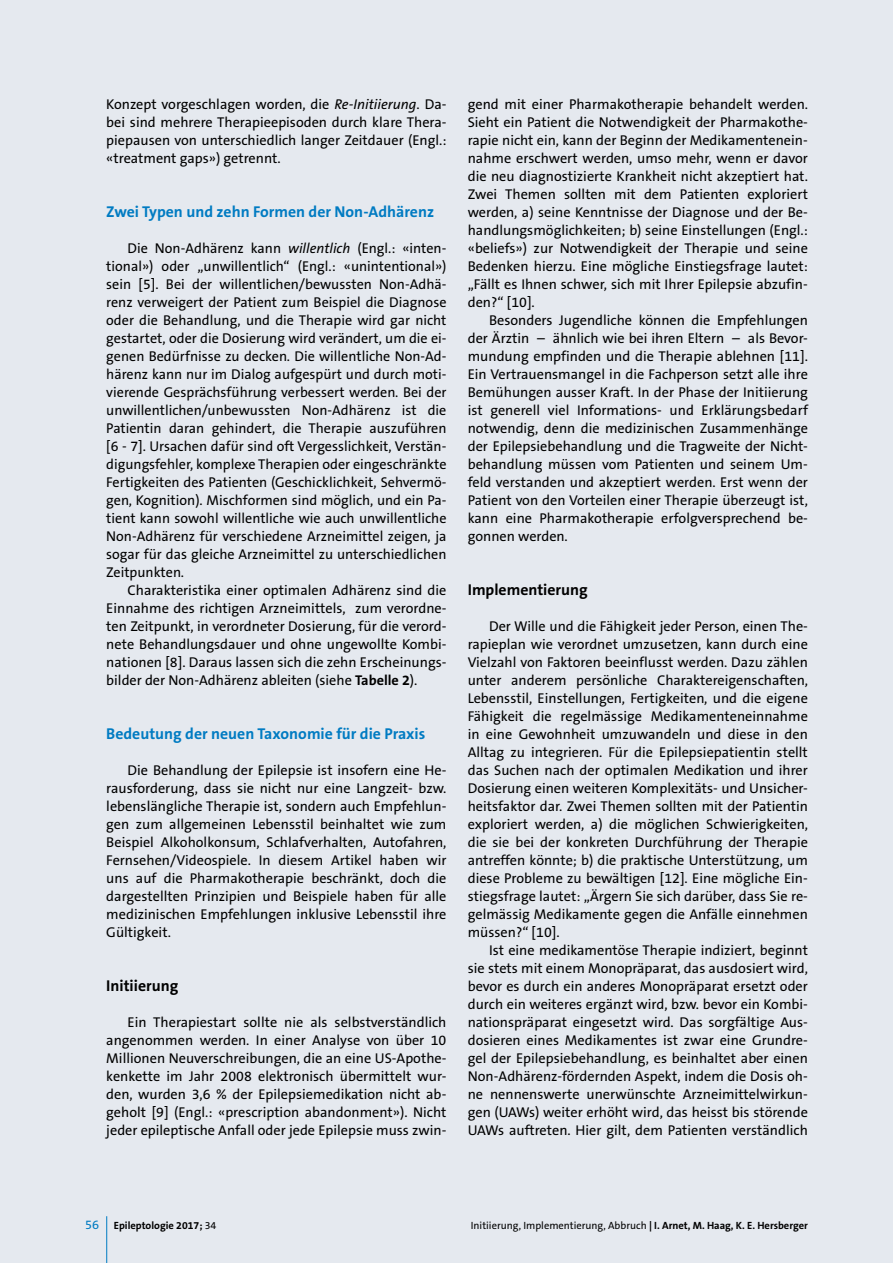
<style>
.page{position:relative;width:893px;height:1263px;background:#e5e9ef}
.page>*{position:absolute;margin:0;border:0;box-sizing:border-box;transform-origin:0 0}
.t1{font:700 15.75px "The Sans B W7";color:#007bc2}
.t2{font:700 15.75px "The Sans B W7";color:#000}
.t3{font:14.25px/18px "The Sans B W5 Plain";color:#000;text-align:justify}
.t4{font:10.5px "The Sans B W5 Plain";color:#000}
.t5{font:700 10.5px "The Sans B W7";color:#000}
.s1{font-style:italic}
.s2{font-family:"The Sans B W7";font-weight:700}
.s3{font-family:"The Sans B W5 Plain";font-weight:400;font-size:12.75px;color:#007bc2}
.s4{font-family:"The Sans B W5 Plain";font-weight:400}
</style>
<div class="page">
<hr style="left:106px;top:1216px;width:1px;height:47px;background:#007bc2">
<p class="t3" style="left:106px;top:96px;width:342px">Konzept vorgeschlagen worden, die <span class="s1">Re-Initiierung</span>. Da&shy;bei sind mehrere Therapieepisoden durch klare Thera&shy;piepausen von unterschiedlich langer Zeitdauer (Engl.: «treatment gaps») getrennt.</p>
<p class="t1" style="left:106px;top:202px;width:329px">Zwei Typen und zehn Formen der Non-Adhärenz</p>
<p class="t3" style="left:106px;top:240px;width:342px;text-indent:21px">Die Non-Adhärenz kann <span class="s1">willentlich</span> (Engl.: «inten&shy;tional») oder „unwillentlich“ (Engl.: «unintentional») sein [5]. Bei der willentlichen/bewussten Non-Adhä&shy;renz verweigert der Patient zum Beispiel die Diagnose oder die Behandlung, und die Therapie wird gar nicht gestartet, oder die Dosierung wird verändert, um die ei&shy;genen Bedürfnisse zu decken. Die willentliche Non-Ad&shy;härenz kann nur im Dialog aufgespürt und durch moti&shy;vierende Gesprächsführung verbessert werden. Bei der unwillentlichen/unbewussten Non-Adhärenz ist die Patientin daran gehindert, die Therapie auszuführen [6 - 7]. Ursachen dafür sind oft Vergesslichkeit, Verstän&shy;digungsfehler, komplexe Therapien oder eingeschränkte Fertigkeiten des Patienten (Geschicklichkeit, Sehvermö&shy;gen, Kognition). Mischformen sind möglich, und ein Pa&shy;tient kann sowohl willentliche wie auch unwillentliche Non-Adhärenz für verschiedene Arzneimittel zeigen, ja sogar für das gleiche Arzneimittel zu unterschiedlichen Zeitpunkten.</p>
<p class="t3" style="left:106px;top:582px;width:342px;text-indent:21px">Charakteristika einer optimalen Adhärenz sind die Einnahme des richtigen Arzneimittels, zum verordne&shy;ten Zeitpunkt, in verordneter Dosierung, für die verord&shy;nete Behandlungsdauer und ohne ungewollte Kombi&shy;nationen [8]. Daraus lassen sich die zehn Erscheinungs&shy;bilder der Non-Adhärenz ableiten (siehe <span class="s2">Tabelle 2</span>).</p>
<p class="t1" style="left:106px;top:724px;width:321px">Bedeutung der neuen Taxonomie für die Praxis</p>
<p class="t3" style="left:106px;top:762px;width:342px;text-indent:21px">Die Behandlung der Epilepsie ist insofern eine He&shy;rausforderung, dass sie nicht nur eine Langzeit- bzw. lebenslängliche Therapie ist, sondern auch Empfehlun&shy;gen zum allgemeinen Lebensstil beinhaltet wie zum Beispiel Alkoholkonsum, Schlafverhalten, Autofahren, Fernsehen/Videospiele. In diesem Artikel haben wir uns auf die Pharmakotherapie beschränkt, doch die dargestellten Prinzipien und Beispiele haben für alle medizinischen Empfehlungen inklusive Lebensstil ihre Gültigkeit.</p>
<p class="t2" style="left:106px;top:976px;width:73px">Initiierung</p>
<p class="t3" style="left:106px;top:1014px;width:342px;text-indent:21px">Ein Therapiestart sollte nie als selbstverständlich angenommen werden. In einer Analyse von über 10<br>Millionen Neuverschreibungen, die an eine US-Apothe&shy;kenkette im Jahr 2008 elektronisch übermittelt wur&shy;den, wurden 3,6 % der Epilepsiemedikation nicht ab&shy;geholt [9] (Engl.: «prescription abandonment»). Nicht jeder epileptische Anfall oder jede Epilepsie muss zwin-</p>
<p class="t3" style="left:468px;top:96px;width:342px">gend mit einer Pharmakotherapie behandelt werden.<br>Sieht ein Patient die Notwendigkeit der Pharmakothe&shy;rapie nicht ein, kann der Beginn der Medikamentenein&shy;nahme erschwert werden, umso mehr, wenn er davor die neu diagnostizierte Krankheit nicht akzeptiert hat.<br>Zwei Themen sollten mit dem Patienten exploriert werden, a) seine Kenntnisse der Diagnose und der Be&shy;handlungsmöglichkeiten; b) seine Einstellungen (Engl.: «beliefs») zur Notwendigkeit der Therapie und seine Bedenken hierzu. Eine mögliche Einstiegsfrage lautet: „Fällt es Ihnen schwer, sich mit Ihrer Epilepsie abzufin&shy;den?“ [10].</p>
<p class="t3" style="left:468px;top:312px;width:342px;text-indent:21px">Besonders Jugendliche können die Empfehlungen der Ärztin – ähnlich wie bei ihren Eltern – als Bevor&shy;mundung empfinden und die Therapie ablehnen [11].<br>Ein Vertrauensmangel in die Fachperson setzt alle ihre Bemühungen ausser Kraft. In der Phase der Initiierung ist generell viel Informations- und Erklärungsbedarf notwendig, denn die medizinischen Zusammenhänge der Epilepsiebehandlung und die Tragweite der Nicht&shy;behandlung müssen vom Patienten und seinem Um&shy;feld verstanden und akzeptiert werden. Erst wenn der Patient von den Vorteilen einer Therapie überzeugt ist, kann eine Pharmakotherapie erfolgversprechend be&shy;gonnen werden.</p>
<p class="t2" style="left:468px;top:580px;width:121px">Implementierung</p>
<p class="t3" style="left:468px;top:618px;width:342px;text-indent:21px">Der Wille und die Fähigkeit jeder Person, einen The&shy;rapieplan wie verordnet umzusetzen, kann durch eine Vielzahl von Faktoren beeinflusst werden. Dazu zählen unter anderem persönliche Charaktereigenschaften, Lebensstil, Einstellungen, Fertigkeiten, und die eigene Fähigkeit die regelmässige Medikamenteneinnahme in eine Gewohnheit umzuwandeln und diese in den Alltag zu integrieren. Für die Epilepsiepatientin stellt das Suchen nach der optimalen Medikation und ihrer Dosierung einen weiteren Komplexitäts- und Unsicher&shy;heitsfaktor dar. Zwei Themen sollten mit der Patientin exploriert werden, a) die möglichen Schwierigkeiten, die sie bei der konkreten Durchführung der Therapie antreffen könnte; b) die praktische Unterstützung, um diese Probleme zu bewältigen [12]. Eine mögliche Ein&shy;stiegsfrage lautet: „Ärgern Sie sich darüber, dass Sie re&shy;gelmässig Medikamente gegen die Anfälle einnehmen müssen?“ [10].</p>
<p class="t3" style="left:468px;top:942px;width:342px;text-indent:21px">Ist eine medikamentöse Therapie indiziert, beginnt sie stets mit einem Monopräparat, das ausdosiert wird, bevor es durch ein anderes Monopräparat ersetzt oder durch ein weiteres ergänzt wird, bzw. bevor ein Kombi&shy;nationspräparat eingesetzt wird. Das sorgfältige Aus&shy;dosieren eines Medikamentes ist zwar eine Grundre&shy;gel der Epilepsiebehandlung, es beinhaltet aber einen Non-Adhärenz-fördernden Aspekt, indem die Dosis oh&shy;ne nennenswerte unerwünschte Arzneimittelwirkun&shy;gen (UAWs) weiter erhöht wird, das heisst bis störende UAWs auftreten. Hier gilt, dem Patienten verständlich</p>
<p class="t5" style="left:85px;top:1218px;width:133px"><span class="s3">56</span> Epileptologie 2017; <span class="s4">34</span></p>
<p class="t4" style="left:471px;top:1218px;width:339px">Initiierung, Implementierung, Abbruch <span class="s2">| I. Arnet, M. Haag, K. E. Hersberger</span></p>
</div>
